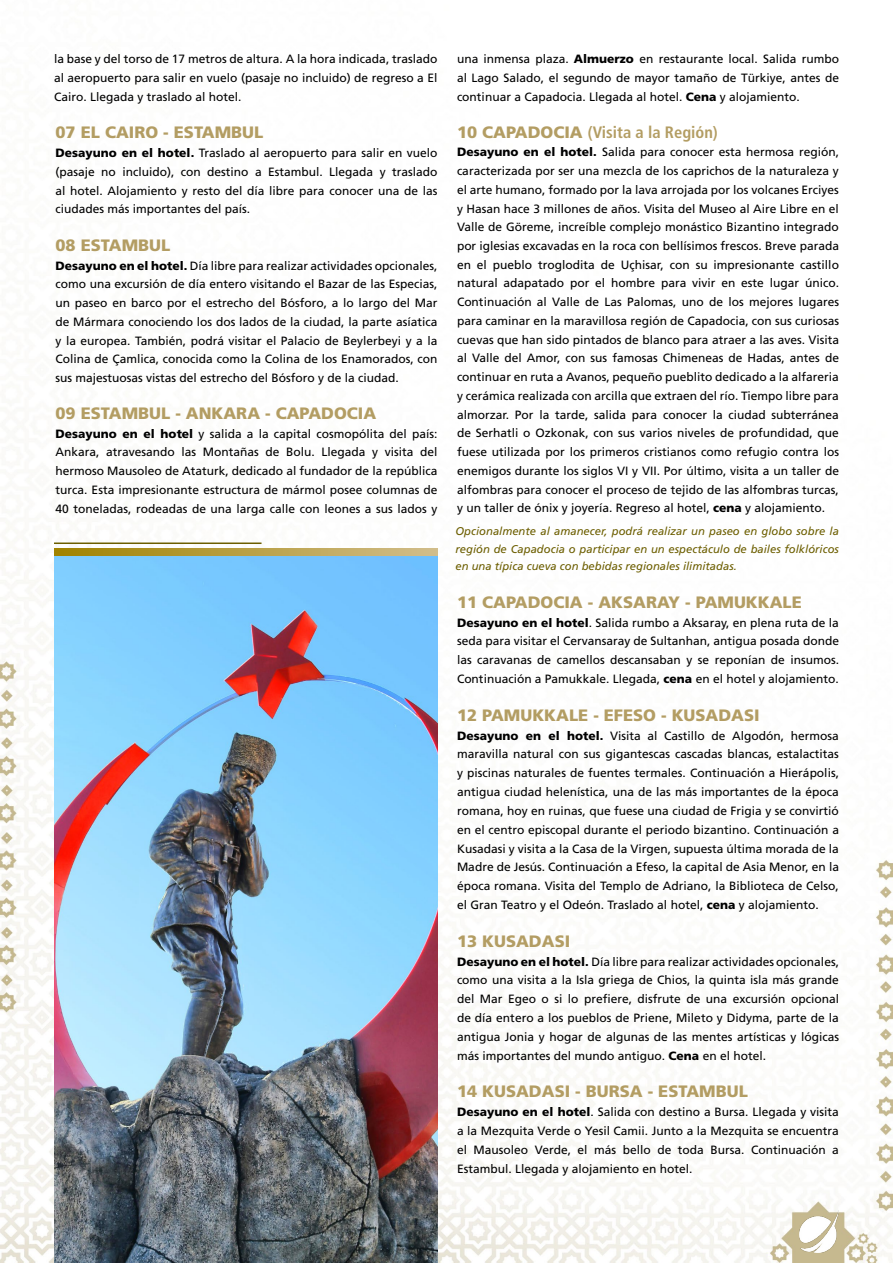
<style>
.page{position:relative;width:893px;height:1263px;background:#fff}
.page>*{position:absolute;margin:0;border:0;box-sizing:border-box;transform-origin:0 0}
.t1{font:900 16.5px "Frutiger";color:#b39d63}
.t2{font:700 condensed 16.5px "Frutiger";color:#b39d63}
.t3{font:12px/18.8px "Frutiger";color:#000;text-align:justify}
.t4{font:italic 11.25px/17.9px "Frutiger";color:#6c5e00;text-align:justify}
.s1{font-weight:900}
.s2{font-weight:900;font-stretch:normal}
</style>
<div class="page">
<img style="left:0;top:544px;width:893px;height:719px">
<img style="left:800px;top:1210px;width:39px;height:43px">
<img style="left:54px;top:555px;width:383px;height:708px">
<svg style="left:54px;top:548px;width:383px;height:7px;background:#b89f44"></svg>
<hr style="left:54px;top:542px;width:208px;height:2px;background:#6c5e00">
<p class="t3" style="left:54px;top:50px;width:385px">la base y del torso de 17 metros de altura. A la hora indicada, traslado al aeropuerto para salir en vuelo (pasaje no incluido) de regreso a El Cairo. Llegada y traslado al hotel.</p>
<h1 class="t1" style="left:56px;top:123px;width:209px">07 EL CAIRO - ESTAMBUL</h1>
<p class="t3" style="left:56px;top:143px;width:384px"><span class="s1">Desayuno en el hotel.</span> Traslado al aeropuerto para salir en vuelo (pasaje no incluido), con destino a Estambul. Llegada y traslado al hotel. Alojamiento y resto del día libre para conocer una de las ciudades más importantes del país.</p>
<h1 class="t1" style="left:56px;top:235px;width:116px">08 ESTAMBUL</h1>
<p class="t3" style="left:56px;top:256px;width:383px"><span class="s1">Desayuno en el hotel.</span> Día libre para realizar actividades opcionales, como una excursión de día entero visitando el Bazar de las Especias, un paseo en barco por el estrecho del Bósforo, a lo largo del Mar de Mármara conociendo los dos lados de la ciudad, la parte asíatica y la europea. También, podrá visitar el Palacio de Beylerbeyi y a la Colina de Çamlica, conocida como la Colina de los Enamorados, con sus majestuosas vistas del estrecho del Bósforo y de la ciudad.</p>
<h1 class="t1" style="left:56px;top:403px;width:322px">09 ESTAMBUL - ANKARA - CAPADOCIA</h1>
<p class="t3" style="left:56px;top:424px;width:383px"><span class="s1">Desayuno en el hotel</span> y salida a la capital cosmopólita del país:<br>Ankara, atravesando las Montañas de Bolu. Llegada y visita del hermoso Mausoleo de Ataturk, dedicado al fundador de la república turca. Esta impresionante estructura de mármol posee columnas de 40 toneladas, rodeadas de una larga calle con leones a sus lados y</p>
<p class="t3" style="left:457px;top:50px;width:383px">una inmensa plaza. <span class="s1">Almuerzo</span> en restaurante local. Salida rumbo al Lago Salado, el segundo de mayor tamaño de Türkiye, antes de continuar a Capadocia. Llegada al hotel. <span class="s1">Cena</span> y alojamiento.</p>
<h1 class="t2" style="left:457px;top:122px;width:262px"><span class="s2">10 CAPADOCIA</span> (Visita a la Región)</h1>
<p class="t3" style="left:457px;top:143px;width:384px"><span class="s1">Desayuno en el hotel.</span> Salida para conocer esta hermosa región, caracterizada por ser una mezcla de los caprichos de la naturaleza y el arte humano, formado por la lava arrojada por los volcanes Erciyes y Hasan hace 3 millones de años. Visita del Museo al Aire Libre en el Valle de Göreme, increíble complejo monástico Bizantino integrado por iglesias excavadas en la roca con bellísimos frescos. Breve parada en el pueblo troglodita de Uçhisar, con su impresionante castillo natural adapatado por el hombre para vivir en este lugar único.<br>Continuación al Valle de Las Palomas, uno de los mejores lugares para caminar en la maravillosa región de Capadocia, con sus curiosas cuevas que han sido pintados de blanco para atraer a las aves. Visita al Valle del Amor, con sus famosas Chimeneas de Hadas, antes de continuar en ruta a Avanos, pequeño pueblito dedicado a la alfareria y cerámica realizada con arcilla que extraen del río. Tiempo libre para almorzar. Por la tarde, salida para conocer la ciudad subterránea de Serhatli o Ozkonak, con sus varios niveles de profundidad, que fuese utilizada por los primeros cristianos como refugio contra los enemigos durante los siglos VI y VII. Por último, visita a un taller de alfombras para conocer el proceso de tejido de las alfombras turcas, y un taller de ónix y joyería. Regreso al hotel, <span class="s1">cena</span> y alojamiento.</p>
<p class="t4" style="left:455px;top:522px;width:385px">Opcionalmente al amanecer, podrá realizar un paseo en globo sobre la región de Capadocia o participar en un espectáculo de bailes folklóricos en una típica cueva con bebidas regionales ilimitadas.</p>
<h1 class="t1" style="left:457px;top:592px;width:346px">11 CAPADOCIA - AKSARAY - PAMUKKALE</h1>
<p class="t3" style="left:457px;top:613px;width:383px"><span class="s1">Desayuno en el hotel</span>. Salida rumbo a Aksaray, en plena ruta de la seda para visitar el Cervansaray de Sultanhan, antigua posada donde las caravanas de camellos descansaban y se reponían de insumos.<br>Continuación a Pamukkale. Llegada, <span class="s1">cena</span> en el hotel y alojamiento.</p>
<h1 class="t1" style="left:457px;top:705px;width:304px">12 PAMUKKALE - EFESO - KUSADASI</h1>
<p class="t3" style="left:457px;top:726px;width:383px"><span class="s1">Desayuno en el hotel.</span> Visita al Castillo de Algodón, hermosa maravilla natural con sus gigantescas cascadas blancas, estalactitas y piscinas naturales de fuentes termales. Continuación a Hierápolis, antigua ciudad helenística, una de las más importantes de la época romana, hoy en ruinas, que fuese una ciudad de Frigia y se convirtió en el centro episcopal durante el periodo bizantino. Continuación a Kusadasi y visita a la Casa de la Virgen, supuesta última morada de la Madre de Jesús. Continuación a Efeso, la capital de Asia Menor, en la época romana. Visita del Templo de Adriano, la Biblioteca de Celso, el Gran Teatro y el Odeón. Traslado al hotel, <span class="s1">cena</span> y alojamiento.</p>
<h1 class="t1" style="left:457px;top:931px;width:115px">13 KUSADASI</h1>
<p class="t3" style="left:457px;top:952px;width:383px"><span class="s1">Desayuno en el hotel.</span> Día libre para realizar actividades opcionales, como una visita a la Isla griega de Chios, la quinta isla más grande del Mar Egeo o si lo prefiere, disfrute de una excursión opcional de día entero a los pueblos de Priene, Mileto y Didyma, parte de la antigua Jonia y hogar de algunas de las mentes artísticas y lógicas más importantes del mundo antiguo. <span class="s1">Cena</span> en el hotel.</p>
<h1 class="t1" style="left:457px;top:1081px;width:292px">14 KUSADASI - BURSA - ESTAMBUL</h1>
<p class="t3" style="left:457px;top:1102px;width:383px"><span class="s1">Desayuno en el hotel</span>. Salida con destino a Bursa. Llegada y visita a la Mezquita Verde o Yesil Camii. Junto a la Mezquita se encuentra el Mausoleo Verde, el más bello de toda Bursa. Continuación a Estambul. Llegada y alojamiento en hotel.</p>
</div>
